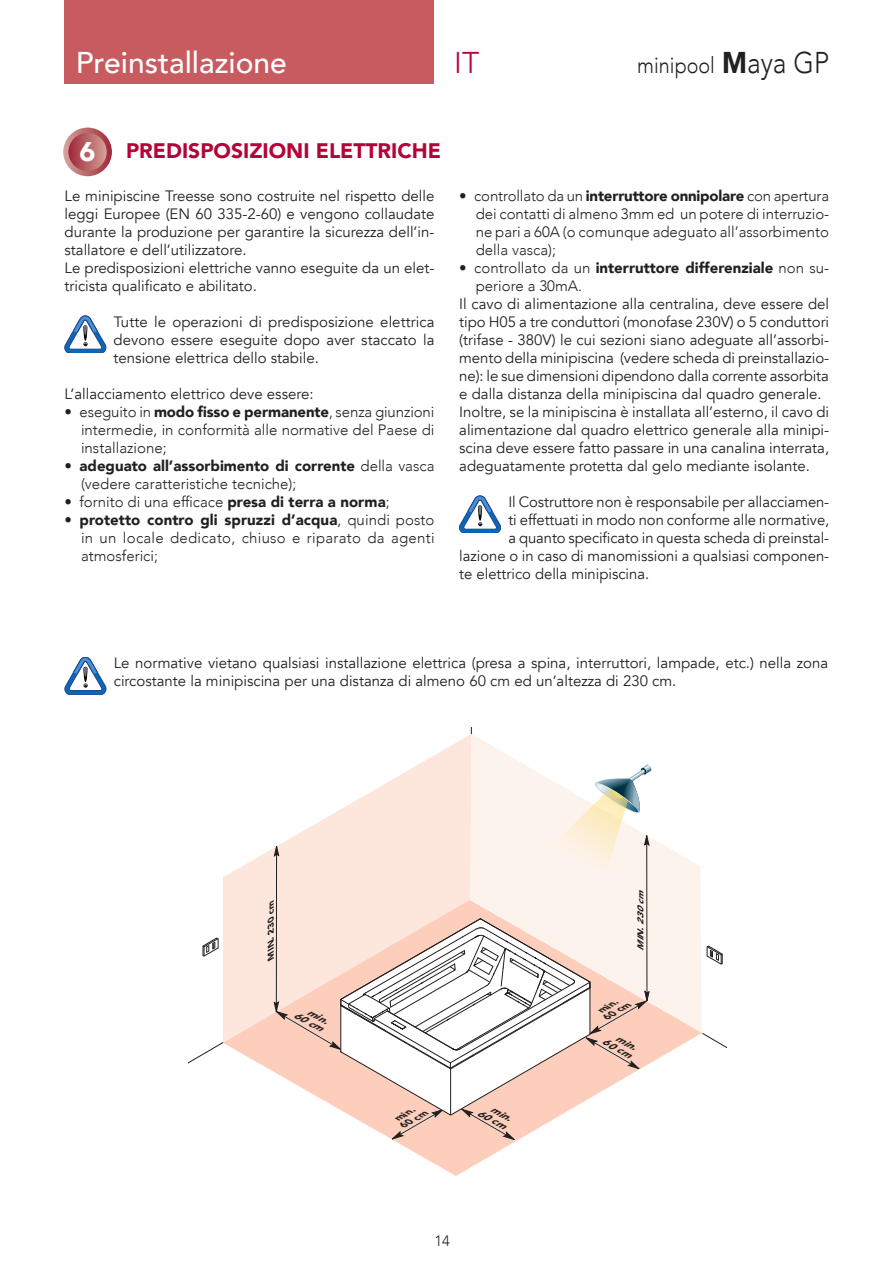
<style>
.page{position:relative;width:893px;height:1263px;background:#fff}
.page>*{position:absolute;margin:0;border:0;box-sizing:border-box;transform-origin:0 0}
.t1{font:500 30px "Avenir";color:#fff}
.t2{font:300 30px "Avenir";color:#b30437}
.NUMERI_CERCHI{font:900 27px "Avenir";color:#fff}
.t3{font:300 22.5px "Avenir";color:#231f20;scale:.88 1}
.SOTTOTITOLO_ROSSO{font:900 21px "Avenir";color:#b30437}
.TESTO_CORRENTE{font:15px/18px "Avenir";color:#231f20;text-align:justify}
.t4{font:300 15px/18px "Avenir";color:#231f20;text-align:justify}
.t5{font:italic 900 9.3px/9.4px "Avenir";color:#231f20;text-align:right;scale:1.17 1}
.t6{font:italic 900 8.85px/8.9px "Avenir";color:#231f20;scale:1.17 1}
.t7{font:italic 900 8.4px "Avenir";color:#231f20;scale:1.15 1}
.s1{font-weight:900;font-size:30px}
.s2{font-size:30px}
.s3{font-weight:900}
</style>
<div class="page">
<div style="left:64px;top:0;width:370px;height:84px;background:#c75b5f"></div>
<svg style="left:65px;top:316px;width:41px;height:37px"></svg>
<svg style="left:63px;top:128px;width:49px;height:48px"></svg>
<div style="left:68px;top:133px;width:39px;height:38px;background:linear-gradient(to right,#a0293a,#d09e95);border-radius:19px"></div>
<svg style="left:459px;top:496px;width:42px;height:37px"></svg>
<svg style="left:223px;top:1032px;width:479px;height:144px"></svg>
<svg style="left:223px;top:735px;width:247px;height:307px;fill:#fde7dc"></svg>
<svg style="left:470px;top:734px;width:232px;height:298px;fill:#fdf3ed"></svg>
<svg style="left:706px;top:945px;width:17px;height:20px"></svg>
<svg style="left:202px;top:937px;width:17px;height:20px"></svg>
<svg style="left:189px;top:1042px;width:34px;height:21px"></svg>
<svg style="left:702px;top:1033px;width:24px;height:15px"></svg>
<hr style="left:646px;top:835px;width:1px;height:166px;background:#231f20">
<svg style="left:557px;top:765px;width:95px;height:105px"></svg>
<hr style="left:276px;top:846px;width:1px;height:165px;background:#231f20">
<svg style="left:274px;top:846px;width:5px;height:10px"></svg>
<svg style="left:274px;top:918px;width:375px;height:224px"></svg>
<hr style="left:450px;top:1069px;width:1px;height:46px;background:#231f20">
<svg style="left:65px;top:657px;width:41px;height:37px"></svg>
<h1 class="t1" style="left:76px;top:36px;width:213px">Preinstallazione</h1>
<h1 class="t2" style="left:454px;top:44px;width:27px">IT</h1>
<h3 class="t3" style="left:637px;top:52px;width:220px">minipool <span class="s1">M</span><span class="s2">aya GP</span></h3>
<p class="NUMERI_CERCHI" style="left:80px;top:129px;width:17px">6</p>
<p class="SOTTOTITOLO_ROSSO" style="left:126px;top:133px;width:316px">PREDISPOSIZIONI ELETTRICHE</p>
<p class="TESTO_CORRENTE" style="left:65px;top:187px;width:371px">Le minipiscine Treesse sono costruite nel rispetto delle leggi Europee (EN 60 335-2-60) e vengono collaudate durante la produzione per garantire la sicurezza dell’in&shy;stallatore e dell’utilizzatore.</p>
<p class="TESTO_CORRENTE" style="left:65px;top:259px;width:371px">Le predisposizioni elettriche vanno eseguite da un elet&shy;tricista qualificato e abilitato.</p>
<p class="TESTO_CORRENTE" style="left:114px;top:313px;width:322px">Tutte le operazioni di predisposizione elettrica devono essere eseguite dopo aver staccato la tensione elettrica dello stabile.</p>
<p class="TESTO_CORRENTE" style="left:65px;top:385px;width:251px">L’allacciamento elettrico deve essere:</p>
<p class="t4" style="left:81px;top:403px;width:355px;text-indent:-16px">• eseguito in <span class="s3">modo fisso e permanente</span>, senza giunzioni intermedie, in conformità alle normative del Paese di installazione;</p>
<p class="t4" style="left:81px;top:457px;width:355px;text-indent:-16px"><span class="s3">• adeguato all’assorbimento di corrente</span> della vasca (vedere caratteristiche tecniche);</p>
<p class="t4" style="left:65px;top:493px;width:327px">• fornito di una efficace <span class="s3">presa di terra a norma</span>;</p>
<p class="t4" style="left:81px;top:511px;width:355px;text-indent:-16px"><span class="s3">• protetto contro gli spruzzi d’acqua</span>, quindi posto in un locale dedicato, chiuso e riparato da agenti atmosferici;</p>
<p class="t4" style="left:476px;top:187px;width:355px;text-indent:-16px">• controllato da un <span class="s3">interruttore onnipolare</span> con apertura dei contatti di almeno 3mm ed un potere di interruzio&shy;ne pari a 60A (o comunque adeguato all’assorbimento della vasca);</p>
<p class="t4" style="left:476px;top:259px;width:355px;text-indent:-16px">• controllato da un <span class="s3">interruttore differenziale</span> non su&shy;periore a 30mA.</p>
<p class="TESTO_CORRENTE" style="left:459px;top:295px;width:371px">Il cavo di alimentazione alla centralina, deve essere del tipo H05 a tre conduttori (monofase 230V) o 5 conduttori (trifase - 380V) le cui sezioni siano adeguate all’assorbi&shy;mento della minipiscina (vedere scheda di preinstallazio&shy;ne): le sue dimensioni dipendono dalla corrente assorbita e dalla distanza della minipiscina dal quadro generale.</p>
<p class="TESTO_CORRENTE" style="left:459px;top:403px;width:371px">Inoltre, se la minipiscina è installata all’esterno, il cavo di alimentazione dal quadro elettrico generale alla minipi&shy;scina deve essere fatto passare in una canalina interrata, adeguatamente protetta dal gelo mediante isolante.</p>
<p class="TESTO_CORRENTE" style="left:508px;top:493px;width:322px">Il Costruttore non è responsabile per allacciamen-</p>
<p class="TESTO_CORRENTE" style="left:508px;top:511px;width:323px">ti effettuati in modo non conforme alle normative,</p>
<p class="TESTO_CORRENTE" style="left:508px;top:529px;width:322px">a quanto specificato in questa scheda di preinstal-</p>
<p class="TESTO_CORRENTE" style="left:459px;top:547px;width:371px">lazione o in caso di manomissioni a qualsiasi componen-</p>
<p class="TESTO_CORRENTE" style="left:459px;top:565px;width:191px">te elettrico della minipiscina.</p>
<p class="TESTO_CORRENTE" style="left:114px;top:654px;width:716px">Le normative vietano qualsiasi installazione elettrica (presa a spina, interruttori, lampade, etc.) nella zona circostante la minipiscina per una distanza di almeno 60 cm ed un’altezza di 230 cm.</p>
<p class="t7" style="left:264px;top:958px;width:60px;rotate:-90deg">MIN.230cm</p>
<p class="t5" style="left:302px;top:1001px;width:29px;rotate:29deg">min.<br>60 cm</p>
<p class="t6" style="left:395px;top:1114px;width:27px;rotate:-30deg">min.<br>60 cm</p>
<p class="t5" style="left:485px;top:1099px;width:29px;rotate:29deg">min.<br>60 cm</p>
<p class="t4" style="left:434px;top:1232px;width:17px">14</p>
<p class="t7" style="left:633px;top:950px;width:60px;rotate:-90deg">MIN.230cm</p>
<p class="t6" style="left:598px;top:1006px;width:27px;rotate:-30deg">min.<br>60 cm</p>
<p class="t5" style="left:610px;top:1028px;width:29px;rotate:29deg">min.<br>60 cm</p>
</div>
